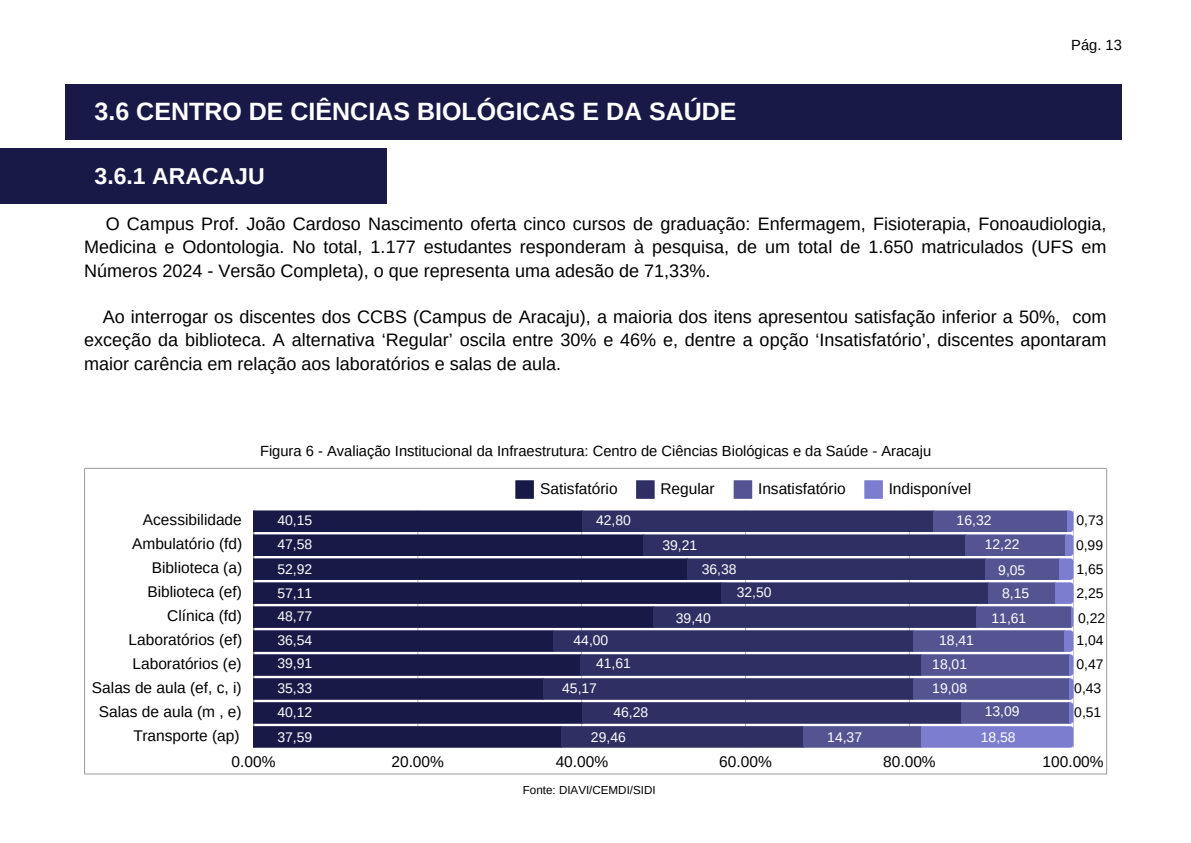
<style>
.page{position:relative;width:1191px;height:843px;background:#fff}
.page>*{position:absolute;margin:0;border:0;box-sizing:border-box;transform-origin:0 0}
.t1{font:700 25px "Arimo";color:#fff}
.t2{font:700 23px "Arimo";color:#fff}
.t3{font:18px/23.2px "Arimo";color:#000;text-align:justify}
.t4{font:15.5px/23.9px "Arimo";color:#000;text-align:right}
.t5{font:14.7px "Arimo";color:#000}
.t6{font:13.9px "Arimo";color:#fff}
.t7{font:13.9px "Arimo";color:#000}
.t8{font:11.6px "Arimo";color:#000}
</style>
<div class="page">
<div style="left:66px;top:84px;width:1055px;height:56px;background:#191947"></div>
<div style="left:0;top:148px;width:387px;height:56px;background:#191947"></div>
<svg style="left:515px;top:480px;width:19px;height:18px"></svg>
<svg style="left:636px;top:480px;width:18px;height:18px"></svg>
<svg style="left:733px;top:480px;width:19px;height:18px"></svg>
<svg style="left:864px;top:480px;width:18px;height:18px"></svg>
<svg style="left:254px;top:510px;width:819px;height:237px;background:#40406f"></svg>
<hr style="left:85px;top:468px;width:1021px;height:1px;background:#9a999e">
<hr style="left:84px;top:773px;width:1022px;height:1px;background:#9a999e">
<hr style="left:84px;top:468px;width:1px;height:305px;background:#9a999e">
<hr style="left:1106px;top:468px;width:1px;height:306px;background:#9a999e">
<h3 class="t1" style="left:95px;top:97px;width:643px">3.6 CENTRO DE CIÊNCIAS BIOLÓGICAS E DA SAÚDE</h3>
<h2 class="t2" style="left:95px;top:163px;width:171px">3.6.1 ARACAJU</h2>
<h3 class="t5" style="left:1071px;top:36px;width:52px">Pág. 13</h3>
<h1 class="t3" style="left:84px;top:212px;width:1023px;text-indent:22px">O Campus Prof. João Cardoso Nascimento oferta cinco cursos de graduação: Enfermagem, Fisioterapia, Fonoaudiologia, Medicina e Odontologia. No total, 1.177 estudantes responderam à pesquisa, de um total de 1.650 matriculados (UFS em Números 2024 - Versão Completa), o que representa uma adesão de 71,33%.</h1>
<h2 class="t3" style="left:84px;top:305px;width:1023px;text-indent:19px">Ao interrogar os discentes dos CCBS (Campus de Aracaju), a maioria dos itens apresentou satisfação inferior a 50%, com exceção da biblioteca. A alternativa ‘Regular’ oscila entre 30% e 46% e, dentre a opção ‘Insatisfatório’, discentes apontaram maior carência em relação aos laboratórios e salas de aula.</h2>
<h1 class="t5" style="left:260px;top:442px;width:672px">Figura 6 - Avaliação Institucional da Infraestrutura: Centro de Ciências Biológicas e da Saúde - Aracaju</h1>
<p class="t4" style="left:92px;top:508px;width:152px">Acessibilidade<br>Ambulatório (fd)<br>Biblioteca (a)<br>Biblioteca (ef)<br>Clínica (fd)<br>Laboratórios (ef)<br>Laboratórios (e)<br>Salas de aula (ef, c, i)<br>Salas de aula (m , e)<br>Transporte (ap)</p>
<h3 class="t6" style="left:277px;top:512px;width:36px">40,15</h3>
<h3 class="t6" style="left:277px;top:536px;width:36px">47,58</h3>
<h3 class="t6" style="left:277px;top:585px;width:36px">57,11</h3>
<h3 class="t6" style="left:277px;top:561px;width:36px">52,92</h3>
<p class="t6" style="left:277px;top:608px;width:36px">48,77</p>
<p class="t6" style="left:277px;top:632px;width:36px">36,54</p>
<p class="t6" style="left:277px;top:655px;width:36px">39,91</p>
<h3 class="t6" style="left:277px;top:704px;width:36px">40,12</h3>
<h3 class="t6" style="left:277px;top:728px;width:36px">37,59</h3>
<h3 class="t6" style="left:277px;top:680px;width:36px">35,33</h3>
<p class="t4" style="left:540px;top:476px;width:79px">Satisfatório</p>
<p class="t4" style="left:660px;top:476px;width:56px">Regular</p>
<p class="t4" style="left:758px;top:476px;width:89px">Insatisfatório</p>
<p class="t4" style="left:888px;top:476px;width:84px">Indisponível</p>
<h3 class="t6" style="left:596px;top:512px;width:36px">42,80</h3>
<h3 class="t6" style="left:662px;top:537px;width:36px">39,21</h3>
<h3 class="t6" style="left:701px;top:561px;width:36px">36,38</h3>
<h3 class="t6" style="left:956px;top:512px;width:36px">16,32</h3>
<h3 class="t6" style="left:984px;top:536px;width:36px">12,22</h3>
<h3 class="t6" style="left:998px;top:562px;width:29px">9,05</h3>
<h3 class="t7" style="left:1076px;top:512px;width:29px">0,73</h3>
<h3 class="t7" style="left:1076px;top:561px;width:29px">1,65</h3>
<h3 class="t7" style="left:1075px;top:537px;width:29px">0,99</h3>
<h3 class="t6" style="left:736px;top:584px;width:36px">32,50</h3>
<h3 class="t6" style="left:1002px;top:585px;width:29px">8,15</h3>
<h3 class="t7" style="left:1076px;top:585px;width:29px">2,25</h3>
<h3 class="t6" style="left:675px;top:609px;width:36px">39,40</h3>
<h3 class="t6" style="left:991px;top:609px;width:36px">11,61</h3>
<h3 class="t7" style="left:1077px;top:609px;width:29px">0,22</h3>
<h3 class="t6" style="left:573px;top:632px;width:36px">44,00</h3>
<h3 class="t6" style="left:596px;top:655px;width:36px">41,61</h3>
<h3 class="t7" style="left:1076px;top:656px;width:29px">0,47</h3>
<h3 class="t7" style="left:1074px;top:680px;width:29px">0,43</h3>
<h3 class="t7" style="left:1074px;top:704px;width:29px">0,51</h3>
<h3 class="t6" style="left:980px;top:728px;width:36px">18,58</h3>
<h3 class="t6" style="left:939px;top:632px;width:36px">18,41</h3>
<h3 class="t6" style="left:932px;top:656px;width:36px">18,01</h3>
<h3 class="t7" style="left:1076px;top:632px;width:29px">1,04</h3>
<h3 class="t6" style="left:562px;top:680px;width:36px">45,17</h3>
<h3 class="t6" style="left:932px;top:680px;width:36px">19,08</h3>
<h3 class="t6" style="left:984px;top:703px;width:36px">13,09</h3>
<h3 class="t6" style="left:613px;top:704px;width:36px">46,28</h3>
<h3 class="t6" style="left:591px;top:728px;width:36px">29,46</h3>
<h3 class="t6" style="left:827px;top:728px;width:36px">14,37</h3>
<p class="t4" style="left:231px;top:749px;width:45px">0.00%</p>
<p class="t4" style="left:391px;top:749px;width:54px">20.00%</p>
<p class="t4" style="left:555px;top:749px;width:54px">40.00%</p>
<p class="t4" style="left:719px;top:749px;width:54px">60.00%</p>
<p class="t4" style="left:883px;top:749px;width:54px">80.00%</p>
<p class="t4" style="left:1042px;top:749px;width:63px">100.00%</p>
<h3 class="t8" style="left:523px;top:783px;width:134px">Fonte: DIAVI/CEMDI/SIDI</h3>
</div>
